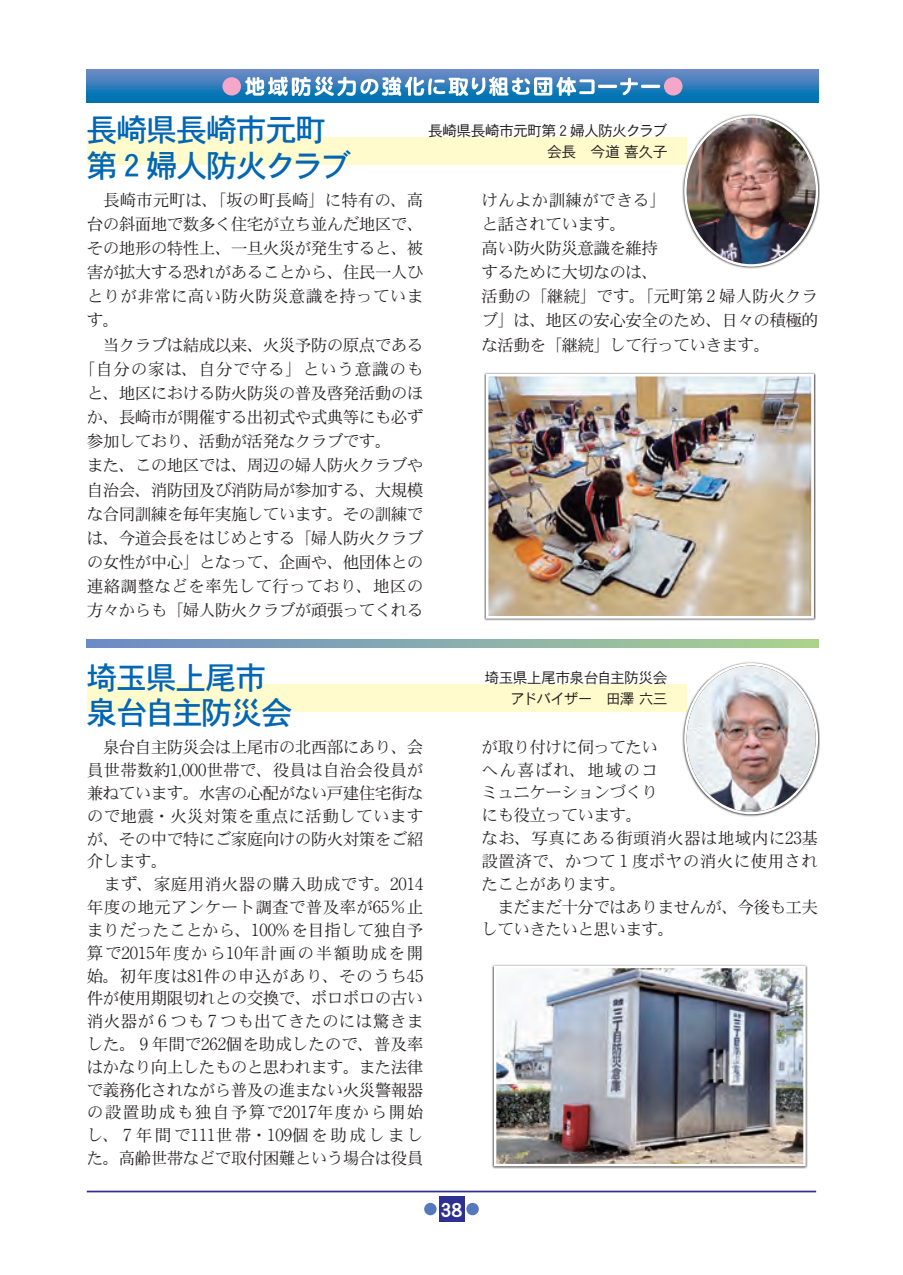
<style>
.page{position:relative;width:903px;height:1275px;background:#fff}
.page>*{position:absolute;margin:0;border:0;box-sizing:border-box;transform-origin:0 0}
.t1{font:31.68px/35.4px "DFHS Gothic Std W5";letter-spacing:-.06em;color:#0166b3}
.t2{font:21px "DFHS Gothic Std W7";color:#fff}
.t3{font:16.62px/22.8px "DFHS Mincho Std W3";letter-spacing:-.035em;color:#231f20;text-align:justify}
.t4{font:16.62px/22.8px "DFHS Mincho Std W3";letter-spacing:-.01em;color:#231f20}
.t5{font:16.62px "DFHS Mincho Std W3";letter-spacing:.015em;color:#231f20}
.t6{font:16.62px "DFHS Mincho Std W3";letter-spacing:.045em;color:#231f20}
.t7{font:14.88px/21.2px "DFHS Gothic Std W3";letter-spacing:-.05em;color:#231f20;text-align:right}
.s1{font-family:"Ryumin Pr 6";font-weight:300}
</style>
<div class="page">
<svg style="left:87px;top:640px;width:731px;height:8px;background:#8aaeab"></svg>
<svg style="left:87px;top:70px;width:731px;height:33px;background:#307db9"></svg>
<svg style="left:222px;top:77px;width:460px;height:19px"></svg>
<div style="left:87px;top:138px;width:599px;height:27px;background:#fffbcc"></div>
<div style="left:87px;top:685px;width:600px;height:27px;background:#fffbcc"></div>
<svg style="left:682px;top:114px;width:138px;height:155px"></svg>
<img style="left:687px;top:118px;width:129px;height:146px">
<svg style="left:682px;top:662px;width:138px;height:154px"></svg>
<img style="left:687px;top:665px;width:129px;height:147px">
<div style="left:484px;top:372px;width:332px;height:248px;background:linear-gradient(to bottom,#7c7a7b,#7b797a)"></div>
<img style="left:490px;top:378px;width:320px;height:237px">
<div style="left:486px;top:374px;width:328px;height:245px;border:3px solid #fff"></div>
<svg style="left:492px;top:964px;width:316px;height:204px"></svg>
<img style="left:497px;top:969px;width:306px;height:194px">
<div style="left:494px;top:966px;width:312px;height:200px;border:2px solid #fff"></div>
<hr style="left:87px;top:1191px;width:729px;height:1px;background:#2e3092">
<div style="left:439px;top:1196px;width:25px;height:25px;background:#2e3092"></div>
<div style="left:466px;top:1203px;width:13px;height:12px;background:#5679bd;border-radius:50%"></div>
<div style="left:424px;top:1203px;width:13px;height:12px;background:#5679bd;border-radius:50%"></div>
<h1 class="t1" style="left:86px;top:112px;width:266px">長崎県長崎市元町第 2 婦人防火クラブ</h1>
<p class="t7" style="left:428px;top:119px;width:241px">長崎県長崎市元町第 2 婦人防火クラブ会長　今道 喜久子</p>
<p class="t4" style="left:87px;top:188px;width:338px">　長崎市元町は、「坂の町長崎」に特有の、高</p>
<p class="t3" style="left:87px;top:212px;width:338px">台の斜面地で数多く住宅が立ち並んだ地区で、</p>
<p class="t3" style="left:87px;top:236px;width:338px">その地形の特性上、一旦火災が発生すると、被</p>
<p class="t3" style="left:87px;top:260px;width:338px">害が拡大する恐れがあることから、住民一人ひ</p>
<p class="t5" style="left:87px;top:287px;width:338px">とりが非常に高い防火防災意識を持っていま</p>
<p class="t3" style="left:87px;top:309px;width:34px">す。</p>
<p class="t3" style="left:87px;top:333px;width:338px">　当クラブは結成以来、火災予防の原点である</p>
<p class="t6" style="left:79px;top:360px;width:346px">「自分の家は、自分で守る」という意識のも</p>
<p class="t3" style="left:87px;top:381px;width:338px">と、地区における防火防災の普及啓発活動のほ</p>
<p class="t3" style="left:87px;top:405px;width:338px">か、長崎市が開催する出初式や式典等にも必ず</p>
<p class="t3" style="left:87px;top:430px;width:306px">参加しており、活動が活発なクラブです。</p>
<p class="t3" style="left:87px;top:454px;width:338px">また、この地区では、周辺の婦人防火クラブや</p>
<p class="t3" style="left:87px;top:478px;width:338px">自治会、消防団及び消防局が参加する、大規模</p>
<p class="t3" style="left:87px;top:502px;width:338px">な合同訓練を毎年実施しています。その訓練で</p>
<p class="t3" style="left:87px;top:526px;width:338px">は、今道会長をはじめとする「婦人防火クラブ</p>
<p class="t3" style="left:87px;top:550px;width:338px">の女性が中心」となって、企画や、他団体との</p>
<p class="t5" style="left:87px;top:577px;width:338px">連絡調整などを率先して行っており、地区の</p>
<p class="t3" style="left:87px;top:599px;width:338px">方々からも「婦人防火クラブが頑張ってくれる</p>
<h1 class="t1" style="left:86px;top:659px;width:208px">埼玉県上尾市泉台自主防災会</h1>
<p class="t4" style="left:87px;top:736px;width:338px">　泉台自主防災会は上尾市の北西部にあり、会員世帯数約<span class="s1">1,000</span>世帯で、役員は自治会役員が兼ねています。水害の心配がない戸建住宅街なので地震・火災対策を重点に活動していますが、その中で特にご家庭向けの防火対策をご紹介します。<br>　まず、家庭用消火器の購入助成です。<span class="s1">2014</span>年度の地元アンケート調査で普及率が<span class="s1">65</span>％止まりだったことから、<span class="s1">100%</span>を目指して独自予算で<span class="s1">2015</span>年度から<span class="s1">10</span>年計画の半額助成を開始。初年度は<span class="s1">81</span>件の申込があり、そのうち<span class="s1">45</span>件が使用期限切れとの交換で、ボロボロの古い消火器が <span class="s1">6</span> つも <span class="s1">7</span> つも出てきたのには驚きました。 <span class="s1">9</span> 年間で<span class="s1">262</span>個を助成したので、普及率はかなり向上したものと思われます。また法律で義務化されながら普及の進まない火災警報器の設置助成も独自予算で<span class="s1">2017</span>年度から開始し、<span class="s1">7</span>年間で<span class="s1">111</span>世帯・<span class="s1">109</span>個を助成しました。高齢世帯などで取付困難という場合は役員</p>
<p class="t2" style="left:440px;top:1198px;width:23px">38</p>
<p class="t3" style="left:481px;top:187px;width:186px;line-height:24.2px;text-align:left">けんよか訓練ができる」と話されています。<br>高い防火防災意識を維持するために大切なのは、</p>
<p class="t3" style="left:481px;top:284px;width:338px;line-height:24.2px">活動の「継続」です。「元町第 <span class="s1">2</span> 婦人防火クラブ」は、地区の安心安全のため、日々の積極的な活動を「継続」して行っていきます。</p>
<p class="t7" style="left:484px;top:667px;width:185px">埼玉県上尾市泉台自主防災会アドバイザー　田澤 六三</p>
<p class="t3" style="left:481px;top:735px;width:178px">が取り付けに伺ってたいへん喜ばれ、地域のコミュニケーションづくりにも役立っています。</p>
<p class="t3" style="left:481px;top:826px;width:338px;text-align:left">なお、写真にある街頭消火器は地域内に<span class="s1">23</span>基設置済で、かつて <span class="s1">1</span> 度ボヤの消火に使用されたことがあります。<br>　まだまだ十分ではありませんが、今後も工夫していきたいと思います。</p>
</div>
